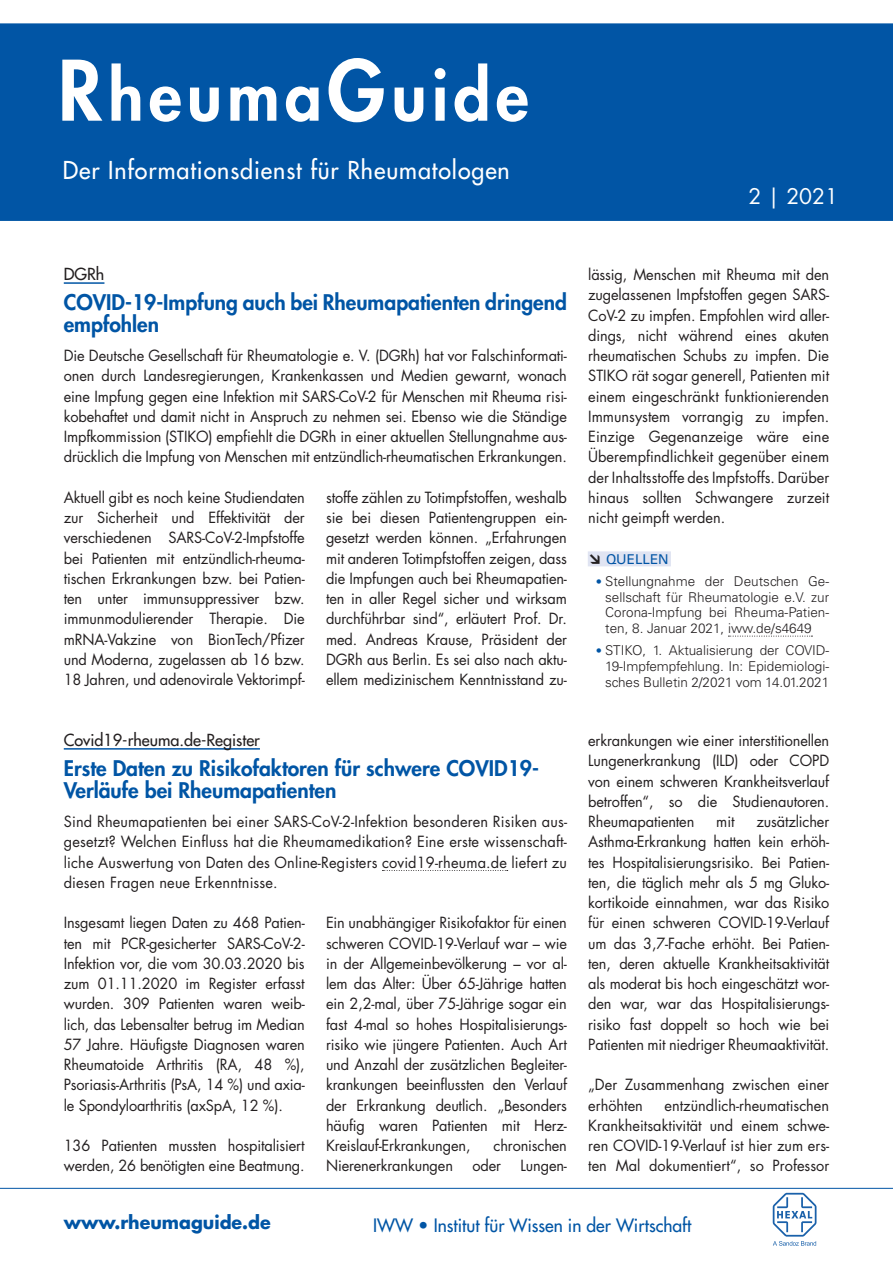
<style>
.page{position:relative;width:893px;height:1263px;background:#fff}
.page>*{position:absolute;margin:0;border:0;box-sizing:border-box;transform-origin:0 0}
.t1{font:800 67.5px "Futura Std";letter-spacing:.08em;color:#fff}
.t2{font:500 24px "Futura Std";letter-spacing:.04em;color:#fff}
.t3{font:800 21px/22.5px "Futura Std";color:#0155a5}
.t4{font:21px "Futura Std";color:#fff}
.t5{font:500 18px "Futura Std";color:#0155a5}
.t6{font:700 18px "Futura Std";color:#0155a5}
.t7{font:500 16.2px "Futura Std";color:#231f20}
.t8{font:15px/20.2px "Futura Std";letter-spacing:-.01em;color:#231f20;text-align:justify}
.t9{font:300 13.5px/15.8px "Univers LT Std";color:#231f20;text-align:justify}
.t10{font:13.5px "Univers LT Std";color:#0155a5}
.s1{font-size:81px}
.s2{font-family:"DIN Pro";font-weight:900;color:#231f20}
.s3{font-family:"DIN Pro";font-weight:500;color:#0155a5}
</style>
<div class="page">
<svg style="left:773px;top:1193px;width:43px;height:53px"></svg>
<div style="left:0;top:23px;width:893px;height:192px;background:#0155a5"></div>
<hr style="left:0;top:1188px;width:893px;height:1px;background:#0155a5">
<div style="left:0;top:215px;width:893px;height:6px;background:#0155a5"></div>
<hr style="left:64px;top:282px;width:40px;height:2px;background:#0155a5">
<div style="left:588px;top:551px;width:83px;height:15px;background:#e0e4f2"></div>
<svg style="left:728px;top:636px;width:84px;height:1px"></svg>
<hr style="left:64px;top:748px;width:196px;height:2px;background:#0155a5">
<svg style="left:382px;top:870px;width:126px;height:1px"></svg>
<h1 class="t1" style="left:58px;top:53px;width:472px"><span class="s1">R</span>heuma<span class="s1">G</span>uide</h1>
<h2 class="t2" style="left:63px;top:155px;width:449px">Der Informationsdienst für Rheumatologen</h2>
<h3 class="t4" style="left:748px;top:183px;width:91px">2 | 2021</h3>
<p class="t7" style="left:64px;top:264px;width:42px">DGRh</p>
<h3 class="t3" style="left:64px;top:291px;width:505px">COVID-19-Impfung auch bei Rheumapatienten dringend empfohlen</h3>
<p class="t8" style="left:64px;top:346px;width:505px">Die Deutsche Gesellschaft für Rheumatologie e. V. (DGRh) hat vor Falschinformati&shy;onen durch Landesregierungen, Krankenkassen und Medien gewarnt, wonach eine Impfung gegen eine Infektion mit SARS-CoV-2 für Menschen mit Rheuma risi&shy;kobehaftet und damit nicht in Anspruch zu nehmen sei. Ebenso wie die Ständige Impfkommission (STIKO) empfiehlt die DGRh in einer aktuellen Stellungnahme aus&shy;drücklich die Impfung von Menschen mit entzündlich-rheumatischen Erkrankungen.</p>
<p class="t8" style="left:64px;top:487px;width:242px">Aktuell gibt es noch keine Studiendaten zur Sicherheit und Effektivität der verschiedenen SARS-CoV-2-Impfstoffe bei Patienten mit entzündlich-rheuma&shy;tischen Erkrankungen bzw. bei Patien&shy;ten unter immunsuppressiver bzw. immunmodulierender Therapie. Die mRNA-Vakzine von BionTech/Pfizer und Moderna, zugelassen ab 16 bzw.<br>18 Jahren, und adenovirale Vektorimpf-</p>
<p class="t8" style="left:326px;top:487px;width:242px">stoffe zählen zu Totimpfstoffen, weshalb sie bei diesen Patientengruppen ein&shy;gesetzt werden können. „Erfahrungen mit anderen Totimpfstoffen zeigen, dass die Impfungen auch bei Rheumapatien&shy;ten in aller Regel sicher und wirksam durchführbar sind“, erläutert Prof. Dr. med. Andreas Krause, Präsident der DGRh aus Berlin. Es sei also nach aktu&shy;ellem medizinischem Kenntnisstand zu-</p>
<p class="t7" style="left:64px;top:730px;width:198px">Covid19-rheuma.de-Register</p>
<h3 class="t3" style="left:64px;top:757px;width:477px">Erste Daten zu Risikofaktoren für schwere COVID19-<br>Verläufe bei Rheumapatienten</h3>
<p class="t8" style="left:64px;top:811px;width:505px">Sind Rheumapatienten bei einer SARS-CoV-2-Infektion besonderen Risiken aus&shy;gesetzt? Welchen Einfluss hat die Rheumamedikation? Eine erste wissenschaft&shy;liche Auswertung von Daten des Online-Registers covid19-rheuma.de liefert zu diesen Fragen neue Erkenntnisse.</p>
<p class="t8" style="left:64px;top:913px;width:242px">Insgesamt liegen Daten zu 468 Patien&shy;ten mit PCR-gesicherter SARS-CoV-2- Infektion vor, die vom 30.03.2020 bis zum 01.11.2020 im Register erfasst wurden. 309 Patienten waren weib&shy;lich, das Lebensalter betrug im Median 57 Jahre. Häufigste Diagnosen waren Rheumatoide Arthritis (RA, 48 %), Psoriasis-Arthritis (PsA, 14 %) und axia&shy;le Spondyloarthritis (axSpA, 12 %).</p>
<p class="t8" style="left:64px;top:1135px;width:242px">136 Patienten mussten hospitalisiert werden, 26 benötigten eine Beatmung.</p>
<p class="t8" style="left:326px;top:913px;width:242px">Ein unabhängiger Risikofaktor für einen schweren COVID-19-Verlauf war – wie in der Allgemeinbevölkerung – vor al&shy;lem das Alter: Über 65-Jährige hatten ein 2,2-mal, über 75-Jährige sogar ein fast 4-mal so hohes Hospitalisierungs&shy;risiko wie jüngere Patienten. Auch Art und Anzahl der zusätzlichen Begleiter&shy;krankungen beeinflussten den Verlauf der Erkrankung deutlich. „Besonders häufig waren Patienten mit Herz-Kreislauf-Erkrankungen,</p>
<p class="t8" style="left:494px;top:1135px;width:75px">chronischen</p>
<p class="t8" style="left:326px;top:1156px;width:128px">Nierenerkrankungen</p>
<p class="t8" style="left:472px;top:1156px;width:30px">oder</p>
<p class="t8" style="left:521px;top:1156px;width:48px">Lungen-</p>
<p class="t8" style="left:588px;top:265px;width:242px">lässig, Menschen mit Rheuma mit den zugelassenen Impfstoffen gegen SARS-CoV-2 zu impfen. Empfohlen wird aller&shy;dings, nicht während eines akuten rheumatischen Schubs zu impfen. Die STIKO rät sogar generell, Patienten mit einem eingeschränkt funktionierenden Immunsystem vorrangig zu impfen.<br>Einzige Gegenanzeige wäre eine Überempfindlichkeit gegenüber einem der Inhaltsstoffe des Impfstoffs. Darüber hinaus sollten Schwangere zurzeit nicht geimpft werden.</p>
<p class="t10" style="left:588px;top:551px;width:82px"><span class="s2">↘</span> QUELLEN</p>
<p class="t9" style="left:605px;top:573px;width:225px;text-indent:-10px"><span class="s3">•</span> Stellungnahme der Deutschen Ge&shy;sellschaft für Rheumatologie e.V. zur Corona-Impfung bei Rheuma-Patien&shy;ten, 8. Januar 2021, iww.de/s4649</p>
<p class="t9" style="left:605px;top:643px;width:225px;text-indent:-10px"><span class="s3">•</span> STIKO, 1. Aktualisierung der COVID-19-Impfempfehlung. In: Epidemiologi&shy;sches Bulletin 2/2021 vom 14.01.2021</p>
<p class="t8" style="left:588px;top:730px;width:242px">erkrankungen wie einer interstitionellen Lungenerkrankung (ILD) oder COPD von einem schweren Krankheitsverlauf betroffen“, so die Studienautoren.<br>Rheumapatienten</p>
<p class="t8" style="left:588px;top:811px;width:242px;text-indent:168px">zusätzlicher Asthma-Erkrankung hatten kein erhöh&shy;tes Hospitalisierungsrisiko. Bei Patien&shy;ten, die täglich mehr als 5 mg Gluko&shy;kortikoide einnahmen, war das Risiko für einen schweren COVID-19-Verlauf um das 3,7-Fache erhöht. Bei Patien&shy;ten, deren aktuelle Krankheitsaktivität als moderat bis hoch eingeschätzt wor&shy;den war, war das Hospitalisierungs&shy;risiko fast doppelt so hoch wie bei Patienten mit niedriger Rheumaaktivität.</p>
<p class="t8" style="left:588px;top:1075px;width:242px">„Der Zusammenhang zwischen einer erhöhten</p>
<p class="t8" style="left:716px;top:811px;width:20px">mit</p>
<p class="t8" style="left:588px;top:1095px;width:242px;text-indent:76px">entzündlich-rheumatischen Krankheitsaktivität und einem schwe&shy;ren COVID-19-Verlauf ist hier zum ers&shy;ten Mal dokumentiert“, so Professor</p>
<p class="t6" style="left:64px;top:1210px;width:209px">www.rheumaguide.de</p>
<p class="t5" style="left:373px;top:1214px;width:320px">IWW • Institut für Wissen in der Wirtschaft</p>
</div>
